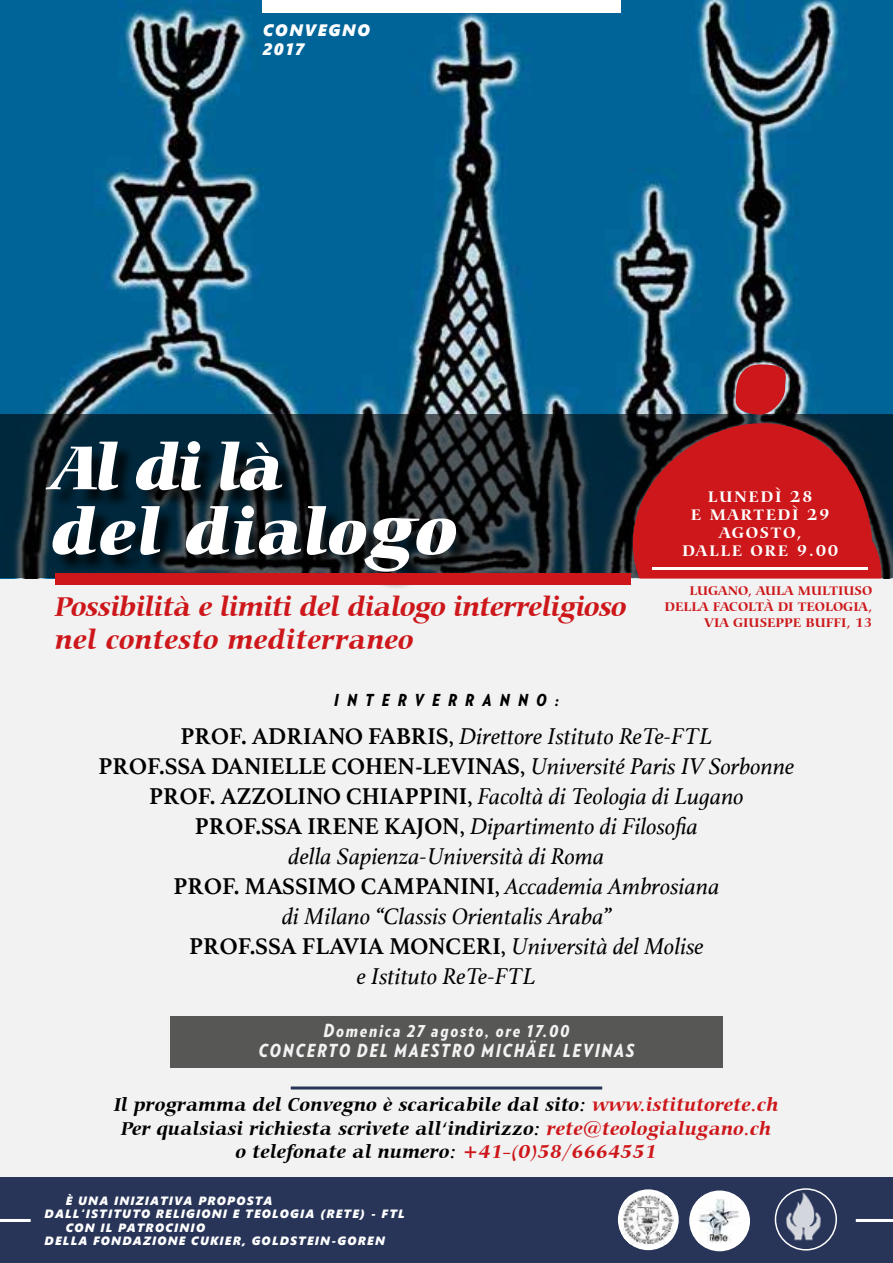
<style>
.page{position:relative;width:893px;height:1263px;background:#fff}
.page>*{position:absolute;margin:0;border:0;box-sizing:border-box;transform-origin:0 0}
.t1{font:italic 900 66px/64.5px "Carmina BT";color:#fff}
.t2{font:italic 700 28.5px/33px "Carmina BT";letter-spacing:-.03em;color:#cd171a}
.t3{font:italic 24px/30px "Athelas";color:#000;text-align:center}
.t4{font:italic 700 19.5px/23.4px "Carmina BT";color:#000;text-align:center}
.t5{font:italic 900 18px/19.5px "Verlag Condensed";letter-spacing:.1em;color:#f2f2f2;text-align:center}
.t6{font:700 16.5px/18px "Carmina BT";letter-spacing:.1em;color:#fff;text-align:center}
.t7{font:italic 900 16.5px "Verlag Condensed";letter-spacing:.5em;color:#000}
.t8{font:italic 16.5px/19.8px "Segoe UI Black";letter-spacing:.1em;color:#fff}
.t9{font:700 13.5px/16.2px "Carmina BT";color:#cd171a;text-align:right}
.t10{font:italic 12px "Segoe UI Black";letter-spacing:.1em;color:#fff}
.s1{font-size:70.5px}
.s2{font-weight:700;font-style:normal}
.s3{font-style:normal}
.s4{color:#cd171a}
</style>
<div class="page">
<div style="left:0;top:499px;width:893px;height:764px;background:#f2f2f2"></div>
<img style="left:0;top:0;width:893px;height:415px">
<div style="left:263px;top:0;width:358px;height:13px;background:#fff"></div>
<hr style="left:291px;top:1086px;width:311px;height:3px;background:#283558">
<svg style="left:0;top:415px;width:633px;height:163px;background:#142833"></svg>
<div style="left:49px;top:444px;width:426px;height:146px;background:#000;opacity:.75"></div>
<div style="left:55px;top:573px;width:576px;height:11px;background:#cd171a"></div>
<div style="left:170px;top:1016px;width:553px;height:51px;background:#575756"></div>
<svg style="left:633px;top:415px;width:260px;height:164px;background:#991b1f"></svg>
<div style="left:0;top:1178px;width:893px;height:85px;background:#283558"></div>
<hr style="left:0;top:1219px;width:31px;height:3px;background:#fff">
<div style="left:618px;top:1189px;width:61px;height:61px;background:#fff;border-radius:50%"></div>
<img style="left:623px;top:1195px;width:51px;height:50px">
<div style="left:689px;top:1190px;width:61px;height:61px;background:#fff;border-radius:50%"></div>
<img style="left:698px;top:1199px;width:41px;height:43px">
<img style="left:775px;top:1190px;width:61px;height:59px">
<div style="left:775px;top:1188px;width:62px;height:62px;border:2px solid #fff;border-radius:50%"></div>
<hr style="left:856px;top:1219px;width:37px;height:3px;background:#fff">
<hr style="left:653px;top:567px;width:215px;height:3px;background:#fff">
<svg style="left:736px;top:364px;width:57px;height:51px;background:#a42528"></svg>
<p class="t8" style="left:263px;top:19px;width:109px">CONVEGNO<br>2017</p>
<h1 class="t1" style="left:51px;top:437px;width:409px">Al di là<br>del dialo<span class="s1">go</span></h1>
<p class="t2" style="left:55px;top:591px;width:573px">Possibilità e limiti del dialogo interreligioso nel contesto mediterraneo</p>
<p class="t6" style="left:682px;top:488px;width:158px">LUNEDÌ 28<br>E MARTEDÌ 29<br>AGOSTO,<br>DALLE ORE 9.00</p>
<p class="t9" style="left:665px;top:582px;width:209px">LUGANO, AULA MULTIUSO<br>DELLA FACOLTÀ DI TEOLOGIA,<br>VIA GIUSEPPE BUFFI, 13</p>
<p class="t7" style="left:334px;top:687px;width:226px">INTERVERRANNO:</p>
<p class="t3" style="left:98px;top:721px;width:697px"><span class="s2">PROF. ADRIANO FABRIS</span><span class="s3">,</span> Direttore Istituto ReTe-FTL<br><span class="s2">PROF.SSA DANIELLE COHEN-LEVINAS</span><span class="s3">,</span> Université Paris IV Sorbonne <span class="s2">PROF. AZZOLINO CHIAPPINI</span><span class="s3">,</span> Facoltà di Teologia di Lugano <span class="s2">PROF.SSA IRENE KAJON</span><span class="s3">,</span> Dipartimento di Filosofia<br>della Sapienza-Università di Roma<br><span class="s2">PROF. MASSIMO CAMPANINI</span><span class="s3">,</span> Accademia Ambrosiana<br>di Milano “Classis Orientalis Araba”<br><span class="s2">PROF.SSA FLAVIA MONCERI</span><span class="s3">,</span> Università del Molise<br>e Istituto ReTe-FTL</p>
<p class="t5" style="left:259px;top:1020px;width:377px">Domenica 27 agosto, ore 17.00<br>CONCERTO DEL MAESTRO MICHÄEL LEVINAS</p>
<p class="t4" style="left:114px;top:1094px;width:666px">Il programma del Convegno è scaricabile dal sito: <span class="s4">www.istitutorete.ch<br></span>Per qualsiasi richiesta scrivete all‘indirizzo: <span class="s4">rete@teologialugano.ch </span>o telefonate al numero: <span class="s4">+41-(0)58/6664551</span></p>
<p class="t10" style="left:66px;top:1191px;width:208px">È UNA INIZIATIVA PROPOSTA</p>
<p class="t10" style="left:45px;top:1205px;width:361px">DALL‘ISTITUTO RELIGIONI E TEOLOGIA (RETE) - FTL</p>
<p class="t10" style="left:66px;top:1218px;width:141px">CON IL PATROCINIO</p>
<p class="t10" style="left:45px;top:1232px;width:342px">DELLA FONDAZIONE CUKIER, GOLDSTEIN-GOREN</p>
</div>
